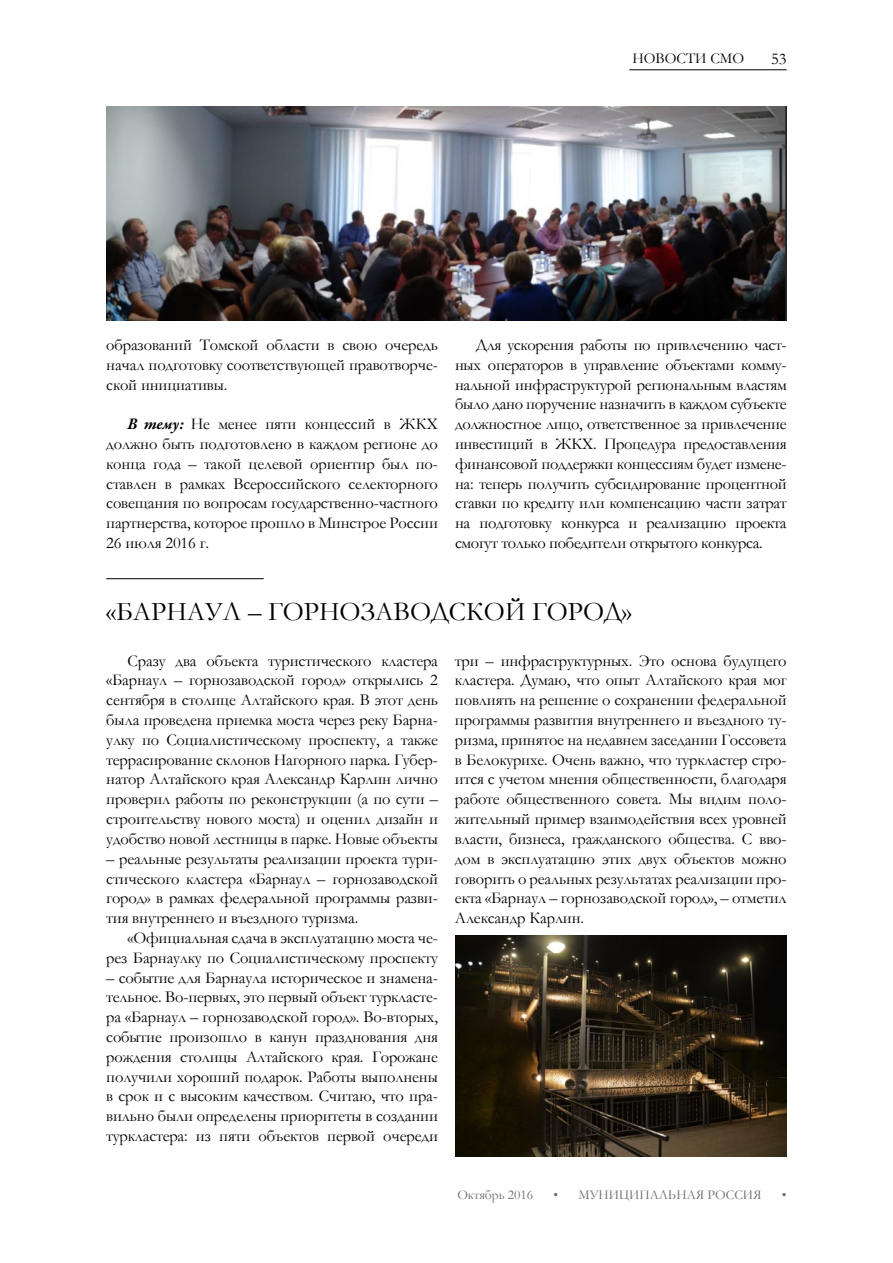
<style>
.page{position:relative;width:893px;height:1263px;background:#fff}
.page>*{position:absolute;margin:0;border:0;box-sizing:border-box;transform-origin:0 0}
.t1{font:27px "Garamond";color:#000}
.t2{font:16.5px/19.8px "Garamond";letter-spacing:-.01em;color:#000;text-align:justify}
.t3{font:15px "Garamond";color:#000}
.t4{font:13.5px "Garamond";color:#6d6e71}
.s1{font-family:"Garamond Premr Pro";font-weight:700;font-style:italic}
</style>
<div class="page">
<hr style="left:629px;top:69px;width:158px;height:1px;background:#000">
<hr style="left:106px;top:578px;width:158px;height:1px;background:#000">
<img style="left:106px;top:106px;width:681px;height:214px">
<img style="left:455px;top:935px;width:332px;height:222px">
<p class="t3" style="left:632px;top:49px;width:113px">НОВОСТИ СМО</p>
<p class="t2" style="left:771px;top:49px;width:17px">53</p>
<p class="t2" style="left:106px;top:334px;width:333px">образований Томской области в свою очередь начал подготовку соответствующей правотворче&shy;ской инициативы.</p>
<p class="t2" style="left:106px;top:414px;width:333px;text-indent:21px"><span class="s1">В тему:</span> Не менее пяти концессий в ЖКХ должно быть подготовлено в каждом регионе до конца года – такой целевой ориентир был по&shy;ставлен в рамках Всероссийского селекторного совещания по вопросам государственно-частного партнерства, которое прошло в Минстрое России 26 июля 2016 г.</p>
<p class="t2" style="left:455px;top:334px;width:333px;text-indent:21px">Для ускорения работы по привлечению част&shy;ных операторов в управление объектами комму&shy;нальной инфраструктурой региональным властям было дано поручение назначить в каждом субъекте должностное лицо, ответственное за привлечение инвестиций в ЖКХ. Процедура предоставления финансовой поддержки концессиям будет измене&shy;на: теперь получить субсидирование процентной ставки по кредиту или компенсацию части затрат на подготовку конкурса и реализацию проекта смогут только победители открытого конкурса.</p>
<h1 class="t1" style="left:106px;top:593px;width:527px">«БАРНАУЛ – ГОРНОЗАВОДСКОЙ ГОРОД»</h1>
<p class="t2" style="left:106px;top:650px;width:333px;text-indent:21px">Сразу два объекта туристического кластера «Барнаул – горнозаводской город» открылись 2 сентября в столице Алтайского края. В этот день была проведена приемка моста через реку Барна&shy;улку по Социалистическому проспекту, а также террасирование склонов Нагорного парка. Губер&shy;натор Алтайского края Александр Карлин лично проверил работы по реконструкции (а по сути – строительству нового моста) и оценил дизайн и удобство новой лестницы в парке. Новые объекты</p>
<p class="t2" style="left:106px;top:848px;width:333px">– реальные результаты реализации проекта тури&shy;стического кластера «Барнаул – горнозаводской город» в рамках федеральной программы разви&shy;тия внутреннего и въездного туризма.</p>
<p class="t2" style="left:106px;top:927px;width:333px;text-align:right">«Официальная сдача в эксплуатацию моста че&shy;рез Барнаулку по Социалистическому проспекту</p>
<p class="t2" style="left:106px;top:967px;width:333px">– событие для Барнаула историческое и знамена&shy;тельное. Во-первых, это первый объект туркласте&shy;ра «Барнаул – горнозаводской город». Во-вторых, событие произошло в канун празднования дня рождения столицы Алтайского края. Горожане получили хороший подарок. Работы выполнены в срок и с высоким качеством. Считаю, что пра&shy;вильно были определены приоритеты в создании туркластера: из пяти объектов первой очереди</p>
<p class="t2" style="left:455px;top:650px;width:333px">три – инфраструктурных. Это основа будущего кластера. Думаю, что опыт Алтайского края мог повлиять на решение о сохранении федеральной программы развития внутреннего и въездного ту&shy;ризма, принятое на недавнем заседании Госсовета в Белокурихе. Очень важно, что туркластер стро&shy;ится с учетом мнения общественности, благодаря работе общественного совета. Мы видим поло&shy;жительный пример взаимодействия всех уровней власти, бизнеса, гражданского общества. С вво&shy;дом в эксплуатацию этих двух объектов можно говорить о реальных результатах реализации про&shy;екта «Барнаул – горнозаводской город», – отметил Александр Карлин.</p>
<p class="t4" style="left:457px;top:1185px;width:77px">Октябрь 2016</p>
<p class="t4" style="left:553px;top:1185px;width:210px">• МУНИЦИПАЛЬНАЯ РОССИЯ</p>
<p class="t4" style="left:782px;top:1185px;width:6px">•</p>
</div>
